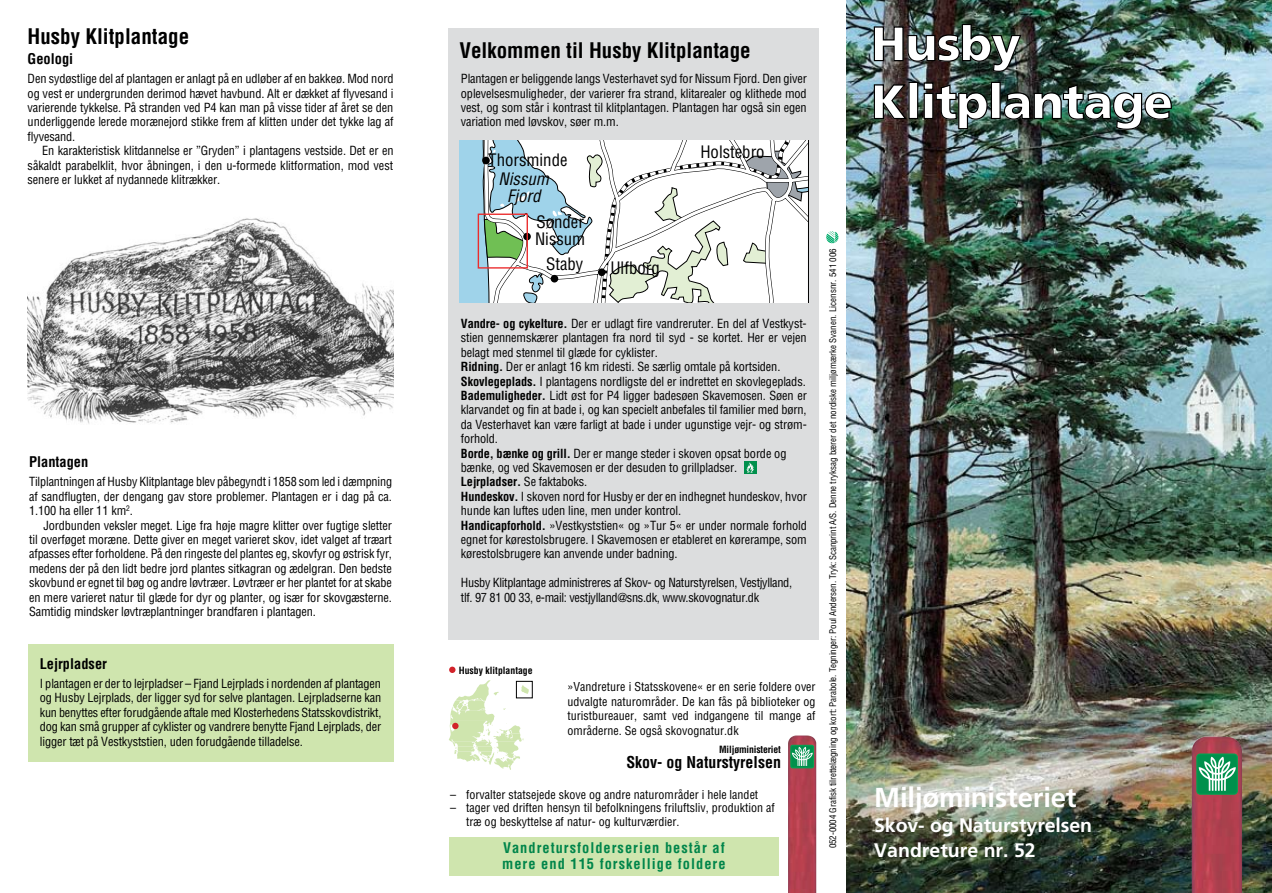
<style>
.page{position:relative;width:1272px;height:893px;background:#fff}
.page>*{position:absolute;margin:0;border:0;box-sizing:border-box;transform-origin:0 0}
.t1{font:900 48.15px/57.9px "Frutiger";letter-spacing:-.02em;color:#fff}
.t2{font:700 27.45px "Frutiger";letter-spacing:-.005em;color:#fff}
.t3{font:700 condensed 21px "Helvetica";color:#000}
.t4{font:700 19.5px/25px "Frutiger";letter-spacing:-.005em;color:#fff}
.t5{font:condensed 16.8px/16.5px "Helvetica";color:#000}
.t6{font:italic condensed 16.8px/16.5px "Helvetica";color:#000;text-align:center}
.t7{font:700 condensed 15.9px "Helvetica";color:#000}
.t8{font:700 condensed 14.4px/15.9px "Helvetica";letter-spacing:.07em;color:#00854a}
.t9{font:700 condensed 14.4px "Helvetica";color:#000}
.t10{font:condensed 12.3px/14.4px "Helvetica";letter-spacing:-.01em;color:#000;text-align:justify}
.t11{font:condensed 12px/14.5px "Helvetica";color:#000;text-align:justify}
.t12{font:700 condensed 9.75px "Helvetica";letter-spacing:-.01em;color:#000}
.t13{font:condensed 9px "Helvetica";letter-spacing:-.015em;color:#000}
.s1{font-weight:700}
</style>
<div class="page">
<img style="left:846px;top:0;width:425px;height:893px">
<img style="left:873px;top:23px;width:149px;height:50px">
<svg style="left:873px;top:84px;width:34px;height:36px"></svg>
<div style="left:908px;top:82px;width:10px;height:37px;border:1px solid #000"></div>
<img style="left:923px;top:82px;width:65px;height:48px">
<div style="left:990px;top:82px;width:10px;height:37px;border:1px solid #000"></div>
<img style="left:1003px;top:84px;width:169px;height:46px">
<img style="left:1191px;top:736px;width:50px;height:157px">
<div style="left:1196px;top:754px;width:41px;height:40px;background:#00904c;border-radius:3px"></div>
<div style="left:1196px;top:754px;width:41px;height:40px;border:1px solid #00a651;border-radius:3px"></div>
<svg style="left:1198px;top:756px;width:37px;height:35px"></svg>
<img style="left:28px;top:218px;width:365px;height:206px">
<div style="left:449px;top:28px;width:370px;height:611px;background:#dcddde"></div>
<svg style="left:826px;top:231px;width:12px;height:12px"></svg>
<svg style="left:459px;top:141px;width:349px;height:162px;background:#d9e3e4"></svg>
<div style="left:477px;top:214px;width:51px;height:55px;border:1px solid #eb2d2e"></div>
<svg style="left:744px;top:461px;width:12px;height:13px"></svg>
<svg style="left:746px;top:462px;width:7px;height:11px"></svg>
<div style="left:28px;top:644px;width:365px;height:118px;background:#cfe5ae"></div>
<img style="left:788px;top:735px;width:28px;height:158px">
<div style="left:790px;top:745px;width:23px;height:23px;border:1px solid #00a651;border-radius:2px"></div>
<svg style="left:791px;top:745px;width:23px;height:21px"></svg>
<div style="left:449px;top:837px;width:329px;height:38px;background:#cfe5ae"></div>
<svg style="left:449px;top:667px;width:6px;height:6px"></svg>
<svg style="left:449px;top:680px;width:80px;height:90px"></svg>
<h3 class="t3" style="left:28px;top:24px;width:163px">Husby Klitplantage</h3>
<p class="t9" style="left:28px;top:50px;width:47px">Geologi</p>
<p class="t10" style="left:28px;top:71px;width:367px">Den sydøstlige del af plantagen er anlagt på en udløber af en bakkeø. Mod nord og vest er undergrunden derimod hævet havbund. Alt er dækket af flyvesand i varierende tykkelse. På stranden ved P4 kan man på visse tider af året se den underliggende lerede morænejord stikke frem af klitten under det tykke lag af flyvesand.</p>
<p class="t10" style="left:28px;top:143px;width:367px;text-indent:14px">En karakteristisk klitdannelse er ”Gryden” i plantagens vestside. Det er en såkaldt parabelklit, hvor åbningen, i den u-formede klitformation, mod vest senere er lukket af nydannede klitrækker.</p>
<p class="t9" style="left:29px;top:453px;width:61px">Plantagen</p>
<p class="t10" style="left:29px;top:475px;width:364px">Tilplantningen af Husby Klitplantage blev påbegyndt i 1858 som led i dæmpning af sandflugten, der dengang gav store problemer. Plantagen er i dag på ca.<br>1.100 ha eller 11 km<sup>2</sup>.</p>
<p class="t10" style="left:29px;top:518px;width:364px;text-indent:14px">Jordbunden veksler meget. Lige fra høje magre klitter over fugtige sletter til overføget moræne. Dette giver en meget varieret skov, idet valget af træart afpasses efter forholdene. På den ringeste del plantes eg, skovfyr og østrisk fyr, medens der på den lidt bedre jord plantes sitkagran og ædelgran. Den bedste skovbund er egnet til bøg og andre løvtræer. Løvtræer er her plantet for at skabe en mere varieret natur til glæde for dyr og planter, og især for skovgæsterne.<br>Samtidig mindsker løvtræplantninger brandfaren i plantagen.</p>
<p class="t9" style="left:40px;top:654px;width:69px">Lejrpladser</p>
<p class="t10" style="left:40px;top:676px;width:343px">I plantagen er der to lejrpladser – Fjand Lejrplads i nordenden af plantagen og Husby Lejrplads, der ligger syd for selve plantagen. Lejrpladserne kan kun benyttes efter forudgående aftale med Klosterhedens Statsskovdistrikt, dog kan små grupper af cyklister og vandrere benytte Fjand Lejrplads, der ligger tæt på Vestkyststien, uden forudgående tilladelse.</p>
<h3 class="t3" style="left:459px;top:37px;width:293px">Velkommen til Husby Klitplantage</h3>
<p class="t10" style="left:461px;top:71px;width:347px">Plantagen er beliggende langs Vesterhavet syd for Nissum Fjord. Den giver oplevelsesmuligheder, der varierer fra strand, klitarealer og klithede mod vest, og som står i kontrast til klitplantagen. Plantagen har også sin egen variation med løvskov, søer m.m.</p>
<h3 class="t5" style="left:488px;top:151px;width:81px">Thorsminde</h3>
<h3 class="t6" style="left:498px;top:171px;width:52px">Nissum<br>Fjord</h3>
<h3 class="t5" style="left:535px;top:214px;width:52px">Sønder<br>Nissum</h3>
<h3 class="t5" style="left:546px;top:256px;width:39px">Staby</h3>
<h3 class="t5" style="left:610px;top:260px;width:51px">Ulfborg</h3>
<h3 class="t5" style="left:700px;top:144px;width:66px">Holstebro</h3>
<p class="t10" style="left:461px;top:316px;width:347px;text-align:left"><span class="s1">Vandre- og cykelture.</span> Der er udlagt fire vandreruter. En del af Vestkyst&shy;stien gennemskærer plantagen fra nord til syd - se kortet. Her er vejen belagt med stenmel til glæde for cyklister.<br><span class="s1">Ridning.</span> Der er anlagt 16 km ridesti. Se særlig omtale på kortsiden.<br><span class="s1">Skovlegeplads.</span> I plantagens nordligste del er indrettet en skovlegeplads.<br><span class="s1">Bademuligheder.</span> Lidt øst for P4 ligger badesøen Skavemosen. Søen er klarvandet og fin at bade i, og kan specielt anbefales til familier med børn, da Vesterhavet kan være farligt at bade i under ugunstige vejr- og strøm&shy;forhold.<br><span class="s1">Borde, bænke og grill.</span> Der er mange steder i skoven opsat borde og bænke, og ved Skavemosen er der desuden to grillpladser.<br><span class="s1">Lejrpladser.</span> Se faktaboks.<br><span class="s1">Hundeskov.</span> I skoven nord for Husby er der en indhegnet hundeskov, hvor hunde kan luftes uden line, men under kontrol.<br><span class="s1">Handicapforhold.</span> »Vestkyststien« og »Tur 5« er under normale forhold egnet for kørestolsbrugere. I Skavemosen er etableret en kørerampe, som kørestolsbrugere kan anvende under badning.</p>
<p class="t10" style="left:461px;top:575px;width:333px">Husby Klitplantage administreres af Skov- og Naturstyrelsen, Vestjylland, tlf. 97 81 00 33, e-mail: vestjylland@sns.dk, www.skovognatur.dk</p>
<h3 class="t5" style="left:561px;top:336px;width:26px">Tim</h3>
<h3 class="t6" style="left:523px;top:370px;width:39px;text-align:left">Stadil<br>Fjord</h3>
<h3 class="t5" style="left:567px;top:441px;width:77px">Ringkøbing</h3>
<h3 class="t6" style="left:485px;top:468px;width:77px;line-height:18.5px">Ringkøbing<br>Fjord</h3>
<p class="t12" style="left:459px;top:664px;width:75px">Husby klitplantage</p>
<p class="t11" style="left:567px;top:679px;width:249px">»Vandreture i Statsskovene« er en serie foldere over udvalgte naturområder. De kan fås på biblioteker og turistbureauer, samt ved indgangene til mange af områderne. Se også skovognatur.dk</p>
<p class="t12" style="left:719px;top:743px;width:63px">Miljøministeriet</p>
<p class="t7" style="left:626px;top:752px;width:156px">Skov- og Naturstyrelsen</p>
<p class="t11" style="left:450px;top:787px;width:309px">– forvalter statsejede skove og andre naturområder i hele landet</p>
<p class="t11" style="left:466px;top:801px;width:310px;line-height:13.5px;text-indent:-16px">– tager ved driften hensyn til befolkningens friluftsliv, produktion af træ og beskyttelse af natur- og kulturværdier.</p>
<p class="t8" style="left:502px;top:840px;width:225px">Vandretursfolderserien består af mere end 115 forskellige foldere</p>
<p class="t13" style="left:827px;top:848px;width:602px;rotate:-90deg">052-0004 Grafisk tilrettelægning og kort: Parabole. Tegninger: Poul Andersen. Tryk: Scanprint A/S. Denne tryksag bærer det nordiske miljømærke Svanen. Licensnr. 541 006</p>
<h1 class="t1" style="left:871px;top:15px;width:303px">Husby<br>Klitplantage</h1>
<h2 class="t2" style="left:874px;top:782px;width:204px">Miljøministeriet</h2>
<h3 class="t4" style="left:874px;top:813px;width:219px">Skov- og Naturstyrelsen<br>Vandreture nr. 52</h3>
</div>
